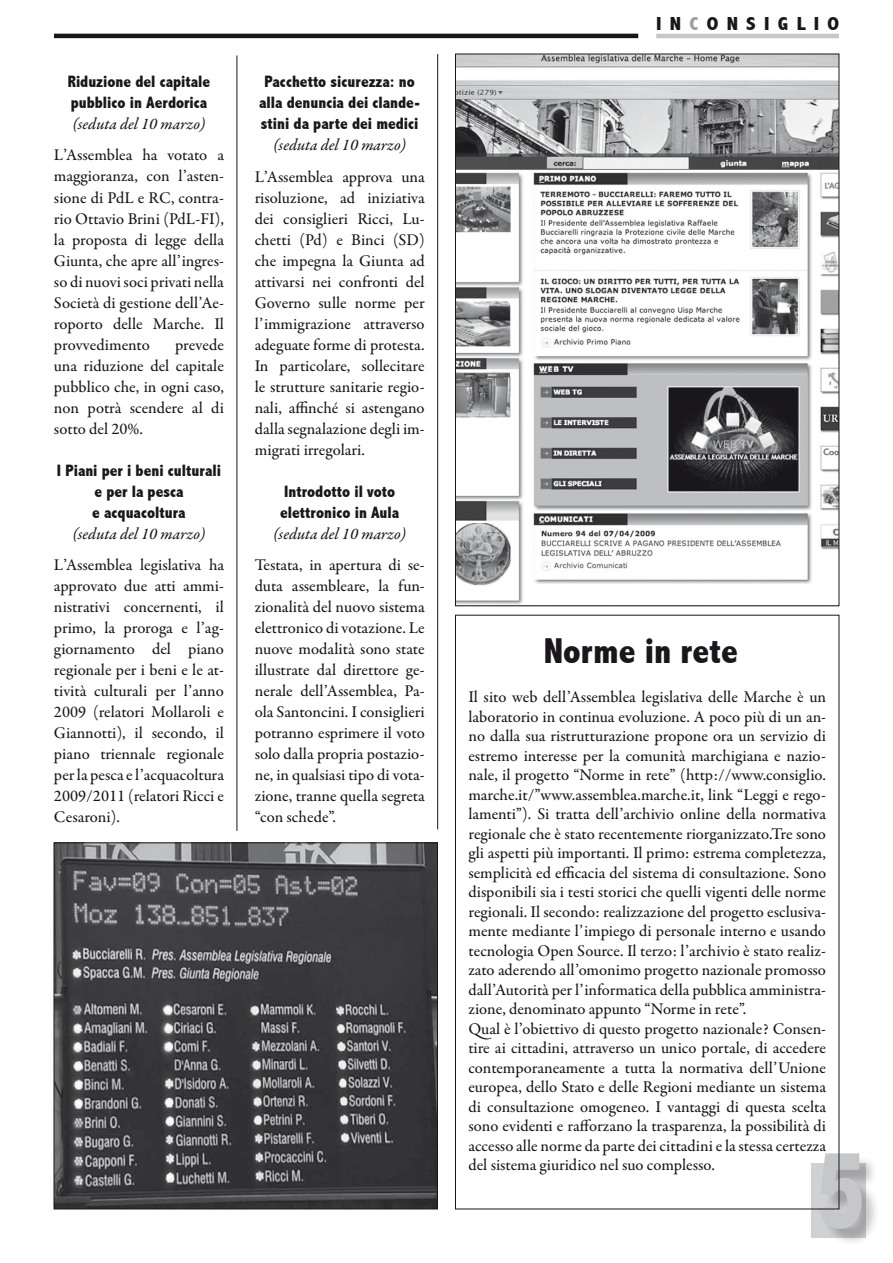
<style>
.page{position:relative;width:893px;height:1263px;background:#fff}
.page>*{position:absolute;margin:0;border:0;box-sizing:border-box;transform-origin:0 0}
.t1{font:900 103.5px "Arial";color:#c6c7c9;scale:.7 1}
.t2{font:800 condensed 36px "Abadi";color:#1a171c}
.t3{font:800 condensed 18.9px "Abadi";letter-spacing:.395em;color:#1a171c;scale:1.11 1}
.t4{font:500 16.5px/21px "Garamond Premr Pro";color:#1a171c;text-align:justify}
.t5{font:800 condensed 16.5px/21px "Abadi";color:#1a171c}
.t6{font:16.5px "Garamond Premr Pro Med It";color:#1a171c}
.s1{color:#9d9ea0}
</style>
<div class="page">
<div style="left:811px;top:1163px;width:54px;height:74px;background:#d0d1d2"></div>
<div style="left:821px;top:1156px;width:59px;height:91px;background:#1a171c;opacity:.25"></div>
<hr style="left:54px;top:34px;width:584px;height:4px;background:#1a171c">
<hr style="left:656px;top:34px;width:183px;height:4px;background:#c6c7c9">
<hr style="left:237px;top:55px;width:1px;height:776px;background:#1a171c">
<img style="left:56px;top:845px;width:380px;height:362px">
<div style="left:54px;top:843px;width:384px;height:366px;border:1px solid #1a171c"></div>
<hr style="left:437px;top:54px;width:1px;height:775px;background:#1a171c">
<img style="left:457px;top:56px;width:380px;height:548px">
<p class="t5" style="left:68px;top:71px;width:144px">Riduzione del capitale pubblico in Aerdorica</p>
<p class="t6" style="left:73px;top:113px;width:134px">(seduta del 10 marzo)</p>
<p class="t4" style="left:54px;top:145px;width:171px">L’Assemblea ha votato a maggioranza, con l’asten&shy;sione di PdL e RC, contra&shy;rio Ottavio Brini (PdL-FI), la proposta di legge della Giunta, che apre all’ingres&shy;so di nuovi soci privati nella Società di gestione dell’Ae&shy;roporto delle Marche. Il provvedimento</p>
<p class="t4" style="left:54px;top:334px;width:171px;text-indent:121px">prevede una riduzione del capitale pubblico che, in ogni caso, non potrà scendere al di sotto del 20%.</p>
<p class="t5" style="left:57px;top:460px;width:166px;text-align:center">I Piani per i beni culturali e per la pesca<br>e acquacoltura</p>
<p class="t6" style="left:73px;top:523px;width:134px">(seduta del 10 marzo)</p>
<p class="t4" style="left:54px;top:555px;width:171px">L’Assemblea legislativa ha approvato due atti ammi&shy;nistrativi concernenti, il primo, la proroga e l’ag&shy;giornamento del piano regionale per i beni e le at&shy;tività culturali per l’anno 2009 (relatori Mollaroli e Giannotti), il secondo, il piano triennale regionale per la pesca e l’acquacoltura 2009/2011 (relatori Ricci e Cesaroni).</p>
<p class="t5" style="left:259px;top:71px;width:162px;text-align:center">Pacchetto sicurezza: no alla denuncia dei clande&shy;stini da parte dei medici</p>
<p class="t6" style="left:273px;top:135px;width:134px">(seduta del 10 marzo)</p>
<p class="t4" style="left:255px;top:166px;width:171px">L’Assemblea approva una risoluzione, ad iniziativa dei consiglieri Ricci, Lu&shy;chetti (Pd) e Binci (SD) che impegna la Giunta ad attivarsi nei confronti del Governo sulle norme per l’immigrazione attraverso adeguate forme di protesta.<br>In particolare, sollecitare le strutture sanitarie regio&shy;nali, affinché si astengano dalla segnalazione degli im&shy;migrati irregolari.</p>
<p class="t5" style="left:280px;top:481px;width:120px">Introdotto il voto elettronico in Aula</p>
<p class="t6" style="left:273px;top:523px;width:134px">(seduta del 10 marzo)</p>
<p class="t4" style="left:255px;top:555px;width:171px">Testata, in apertura di se&shy;duta assembleare, la fun&shy;zionalità del nuovo sistema elettronico di votazione. Le nuove modalità sono state illustrate dal direttore ge&shy;nerale dell’Assemblea, Pa&shy;ola Santoncini. I consiglieri potranno esprimere il voto solo dalla propria postazio&shy;ne, in qualsiasi tipo di vota&shy;zione, tranne quella segreta “con schede”.</p>
<p class="t3" style="left:656px;top:12px;width:166px">IN<span class="s1">C</span>ONSIGLIO</p>
<h2 class="t2" style="left:544px;top:630px;width:196px">Norme in rete</h2>
<p class="t4" style="left:468px;top:688px;width:359px;line-height:19.5px;text-align:left">Il sito web dell’Assemblea legislativa delle Marche è un laboratorio in continua evoluzione. A poco più di un an&shy;no dalla sua ristrutturazione propone ora un servizio di estremo interesse per la comunità marchigiana e nazio&shy;nale, il progetto “Norme in rete” (http://www.consiglio. marche.it/”www.assemblea.marche.it, link “Leggi e rego&shy;lamenti”). Si tratta dell’archivio online della normativa regionale che è stato recentemente riorganizzato.Tre sono gli aspetti più importanti. Il primo: estrema completezza, semplicità ed efficacia del sistema di consultazione. Sono disponibili sia i testi storici che quelli vigenti delle norme regionali. Il secondo: realizzazione del progetto esclusiva&shy;mente mediante l’impiego di personale interno e usando tecnologia Open Source. Il terzo: l’archivio è stato realiz&shy;zato aderendo all’omonimo progetto nazionale promosso dall’Autorità per l’informatica della pubblica amministra&shy;zione, denominato appunto “Norme in rete”.<br>Qual è l’obiettivo di questo progetto nazionale? Consen&shy;tire ai cittadini, attraverso un unico portale, di accedere contemporaneamente a tutta la normativa dell’Unione europea, dello Stato e delle Regioni mediante un sistema di consultazione omogeneo. I vantaggi di questa scelta sono evidenti e rafforzano la trasparenza, la possibilità di accesso alle norme da parte dei cittadini e la stessa certezza del sistema giuridico nel suo complesso.</p>
<h1 class="t1" style="left:816px;top:1133px;width:70px">5</h1>
</div>
